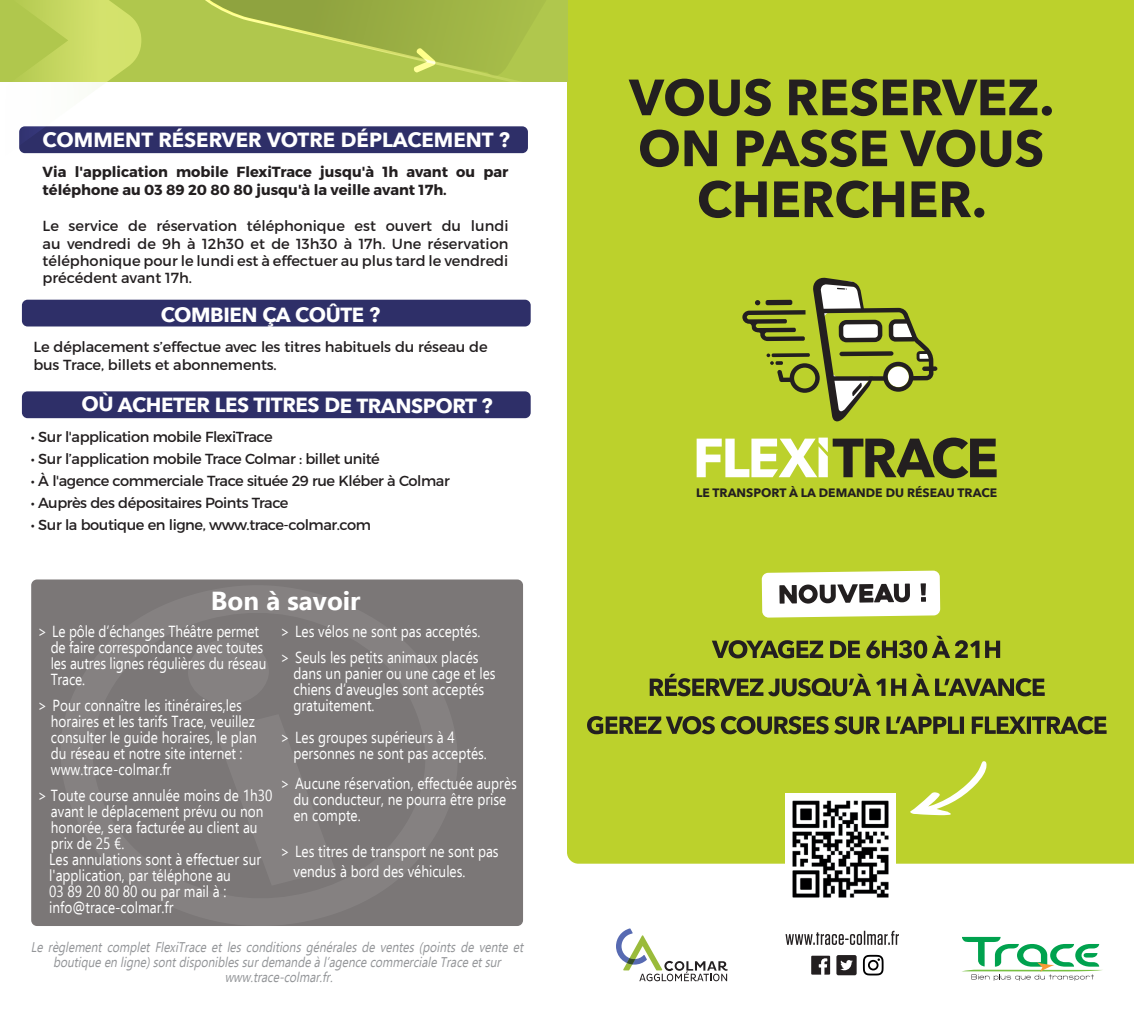
<style>
.page{position:relative;width:1134px;height:1021px;background:#fff}
.page>*{position:absolute;margin:0;border:0;box-sizing:border-box;transform-origin:0 0}
.t1{font:700 26px "Ebrima";color:#fff}
.t2{font:700 20.4px "Avenir Next";letter-spacing:-.02em;color:#fff}
.t3{font:700 20.4px "Avenir Next";color:#fff}
.t4{font:16px/16px "Ebrima";color:#fff;scale:.85 1}
.t5{font:14.6px/17.4px "Montserrat";letter-spacing:-.03em;color:#231f20;text-align:justify}
.t6{font:700 14.6px/18px "Montserrat";color:#231f20}
.t7{font:14.6px/18px "Montserrat";letter-spacing:-.01em;color:#231f20}
.t8{font:italic 14px/15px "Ebrima";color:#939598;text-align:center;scale:.85 1}
.t9{font:700 12.2px "Avenir Next";color:#231f20}
</style>
<div class="page">
<div style="left:567px;top:0;width:567px;height:863px;background:#bcd12c"></div>
<svg style="left:699px;top:180px;width:285px;height:38px;background:#6f7825"></svg>
<svg style="left:640px;top:129px;width:402px;height:38px;background:#727b26"></svg>
<svg style="left:629px;top:79px;width:423px;height:37px;background:#6f7825"></svg>
<div style="left:922px;top:366px;width:15px;height:5px;background:#231f20;border-radius:2px"></div>
<svg style="left:742px;top:277px;width:191px;height:144px;background:#a2b03b"></svg>
<svg style="left:697px;top:437px;width:300px;height:41px"></svg>
<svg style="left:962px;top:936px;width:141px;height:44px"></svg>
<svg style="left:616px;top:928px;width:112px;height:53px"></svg>
<svg style="left:785px;top:930px;width:114px;height:14px"></svg>
<svg style="left:811px;top:955px;width:19px;height:19px"></svg>
<div style="left:836px;top:955px;width:21px;height:20px;background:#231f20;border-radius:2px"></div>
<svg style="left:840px;top:960px;width:13px;height:10px"></svg>
<svg style="left:863px;top:954px;width:20px;height:21px"></svg>
<svg style="left:650px;top:673px;width:395px;height:23px;background:#7e8927"></svg>
<svg style="left:712px;top:635px;width:288px;height:23px;background:#808c27"></svg>
<svg style="left:587px;top:716px;width:519px;height:18px;background:#6d7525"></svg>
<svg style="left:910px;top:761px;width:76px;height:54px"></svg>
<svg style="left:762px;top:570px;width:178px;height:47px"></svg>
<img style="left:785px;top:793px;width:111px;height:105px">
<div style="left:19px;top:126px;width:509px;height:27px;background:#2e2f68;border-radius:6px"></div>
<div style="left:22px;top:300px;width:509px;height:26px;background:#2e2f68;border-radius:6px"></div>
<div style="left:22px;top:391px;width:509px;height:27px;background:#2e2f68;border-radius:6px"></div>
<div style="left:31px;top:579px;width:492px;height:347px;background:#7b7777;border-radius:6px"></div>
<svg style="left:19px;top:126px;width:122px;height:28px"></svg>
<svg style="left:0;top:0;width:606px;height:106px"></svg>
<svg style="left:183px;top:0;width:385px;height:78px;background:#a8bd4a"></svg>
<p class="t3" style="left:43px;top:122px;width:469px">COMMENT RÉSERVER VOTRE DÉPLACEMENT ?</p>
<p class="t6" style="left:43px;top:163px;width:467px">Via l'application mobile FlexiTrace jusqu'à 1h avant ou par téléphone au 03 89 20 80 80 jusqu'à la veille avant 17h.</p>
<p class="t5" style="left:43px;top:217px;width:467px">Le service de réservation téléphonique est ouvert du lundi au vendredi de 9h à 12h30 et de 13h30 à 17h. Une réservation téléphonique pour le lundi est à effectuer au plus tard le vendredi précédent avant 17h.</p>
<p class="t2" style="left:161px;top:297px;width:221px">COMBIEN ÇA COÛTE ?</p>
<p class="t7" style="left:33px;top:338px;width:456px">Le déplacement s’effectue avec les titres habituels du réseau de bus Trace, billets et abonnements.</p>
<p class="t2" style="left:82px;top:387px;width:413px">OÙ ACHETER LES TITRES DE TRANSPORT ?</p>
<p class="t5" style="left:31px;top:428px;width:243px">• Sur l'application mobile FlexiTrace</p>
<p class="t5" style="left:31px;top:450px;width:350px">• Sur l’application mobile Trace Colmar : billet unité</p>
<p class="t5" style="left:31px;top:472px;width:420px">• À l'agence commerciale Trace située 29 rue Kléber à Colmar</p>
<p class="t5" style="left:31px;top:494px;width:259px">• Auprès des dépositaires Points Trace</p>
<p class="t5" style="left:31px;top:516px;width:342px">• Sur la boutique en ligne, www.trace-colmar.com</p>
<h1 class="t1" style="left:211px;top:580px;width:151px">Bon à savoir</h1>
<p class="t4" style="left:51px;top:623px;width:255px;text-indent:-13px">&gt; Le pôle d’échanges Théâtre permet de faire correspondance avec toutes les autres lignes régulières du réseau<br>Trace.</p>
<p class="t4" style="left:51px;top:697px;width:244px;text-indent:-13px">&gt; Pour connaître les itinéraires,les horaires et les tarifs Trace, veuillez consulter le guide horaires, le plan du réseau et notre site internet : www.trace-colmar.fr</p>
<p class="t4" style="left:49px;top:787px;width:264px;text-indent:-11px">&gt; Toute course annulée moins de 1h30 avant le déplacement prévu ou non honorée, sera facturée au client au prix de 25 €.<br>Les annulations sont à effectuer sur l'application, par téléphone au<br>03 89 20 80 80 ou par mail à : info@trace-colmar.fr</p>
<p class="t4" style="left:280px;top:618px;width:237px;line-height:26px">&gt; Les vélos ne sont pas acceptés. &gt; Seuls les petits animaux placés</p>
<p class="t4" style="left:293px;top:665px;width:239px">dans un panier ou une cage et les chiens d’aveugles sont acceptés gratuitement.</p>
<p class="t4" style="left:293px;top:729px;width:229px;text-indent:-13px">&gt; Les groupes supérieurs à 4 personnes ne sont pas acceptés.</p>
<p class="t4" style="left:293px;top:775px;width:264px;text-indent:-13px">&gt; Aucune réservation, effectuée auprès du conducteur, ne pourra être prise en compte.</p>
<p class="t4" style="left:293px;top:841px;width:243px;line-height:20px;text-indent:-13px">&gt; Les titres de transport ne sont pas vendus à bord des véhicules.</p>
<p class="t8" style="left:31px;top:938px;width:584px">Le règlement complet FlexiTrace et les conditions générales de ventes (points de vente et boutiqueen ligne)sontdisponiblessurdemandeàl’agencecommercialeTraceetsur www.trace-colmar.fr.</p>
<p class="t9" style="left:696px;top:482px;width:303px">LE TRANSPORT À LA DEMANDE DU RÉSEAU TRACE</p>
</div>
